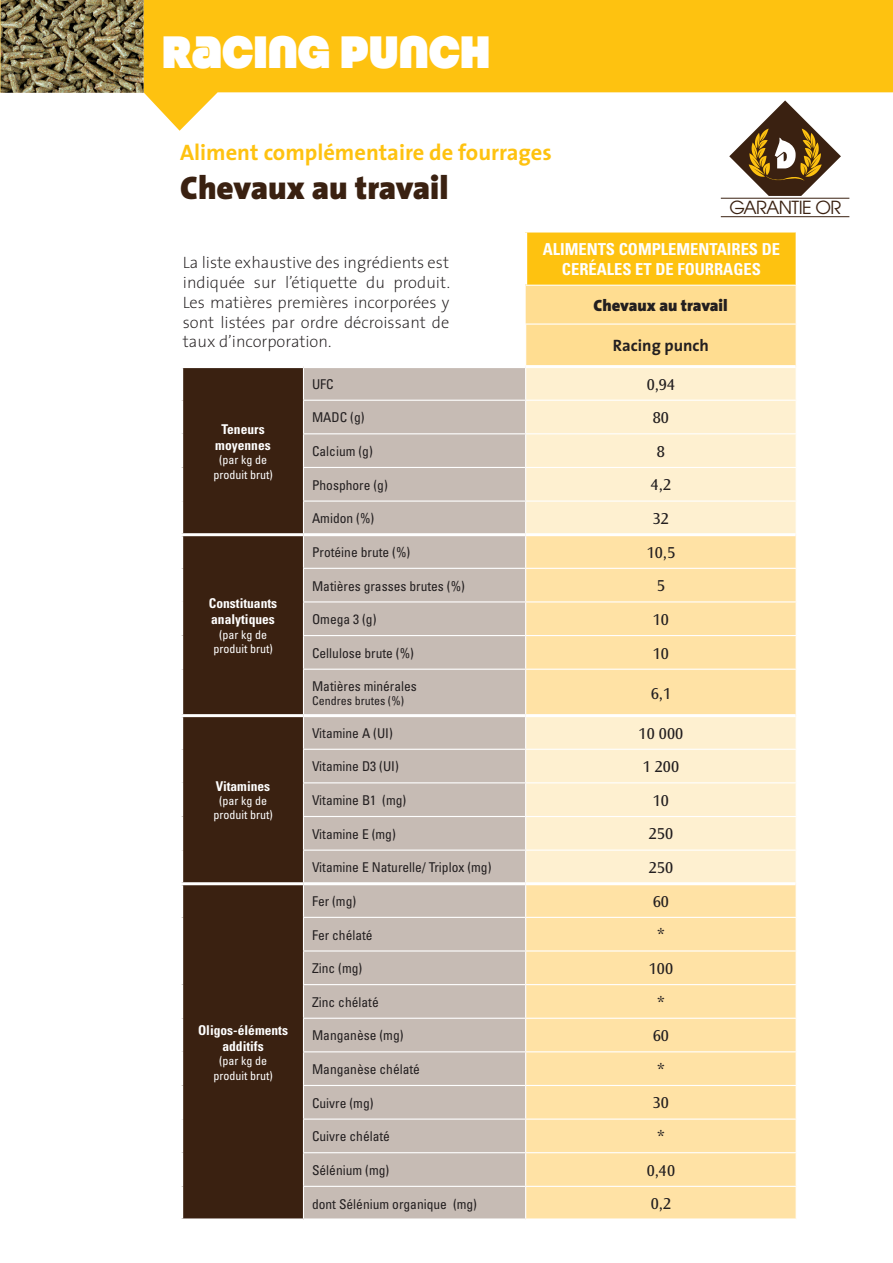
<style>
.page{position:relative;width:893px;height:1263px;background:#fff}
.page>*{position:absolute;margin:0;border:0;box-sizing:border-box;transform-origin:0 0}
.t1{font:45px "Strenuous Bl";color:#fff}
.t2{font:900 33px "The Sans";color:#3a2111}
.t3{font:700 22.5px "The Sans";color:#fec210}
.t4{font:18px "Avant Garde";letter-spacing:-.035em;color:#3a2111}
.t5{font:200 16.5px/19.8px "The Sans";color:#231f20;text-align:justify}
.t6{font:16.5px "Ocean Sans";color:#231f20}
.t7{font:700 condensed 16.5px/19.8px "Univers";color:#fff;text-align:center}
.t8{font:900 16.5px "The Sans";color:#231f20}
.t9{font:700 16.5px "The Sans";color:#231f20}
.t10{font:condensed 13.5px "Univers";color:#231f20}
.t11{font:700 condensed 13.5px/16.2px "Univers";color:#fff}
.t12{font:condensed 12px "Univers";color:#fff}
.t13{font:condensed 12px "Univers";color:#231f20}
</style>
<div class="page">
<svg style="left:0;top:0;width:893px;height:131px;fill:#fec210"></svg>
<img style="left:1px;top:0;width:143px;height:93px">
<hr style="left:721px;top:198px;width:128px;height:1px;background:#3a2111">
<hr style="left:721px;top:216px;width:128px;height:1px;background:#3a2111">
<svg style="left:729px;top:100px;width:112px;height:96px"></svg>
<div style="left:526px;top:231px;width:270px;height:54px;background:#fec210"></div>
<div style="left:526px;top:286px;width:270px;height:79px;background:#ffdd91"></div>
<div style="left:183px;top:368px;width:120px;height:850px;background:#3a2111"></div>
<div style="left:304px;top:368px;width:221px;height:850px;background:#c6bbb4"></div>
<div style="left:526px;top:368px;width:270px;height:165px;background:#fef0d0"></div>
<svg style="left:526px;top:536px;width:270px;height:682px;background:#fee5b0"></svg>
<hr style="left:180px;top:533px;width:123px;height:3px;background:#fff">
<hr style="left:180px;top:714px;width:123px;height:3px;background:#fff">
<hr style="left:180px;top:882px;width:123px;height:3px;background:#fff">
<hr style="left:524px;top:230px;width:273px;height:3px;background:#fff">
<hr style="left:524px;top:233px;width:3px;height:52px;background:#fff">
<hr style="left:526px;top:714px;width:270px;height:3px;background:#fff">
<hr style="left:526px;top:882px;width:270px;height:3px;background:#fff">
<hr style="left:525px;top:323px;width:272px;height:2px;background:#fff">
<hr style="left:526px;top:400px;width:271px;height:1px;background:#fff">
<hr style="left:526px;top:433px;width:271px;height:1px;background:#fff">
<hr style="left:526px;top:467px;width:271px;height:1px;background:#fff">
<hr style="left:526px;top:500px;width:271px;height:2px;background:#fff">
<hr style="left:526px;top:568px;width:271px;height:1px;background:#fff">
<hr style="left:526px;top:601px;width:271px;height:1px;background:#fff">
<hr style="left:526px;top:635px;width:271px;height:1px;background:#fff">
<hr style="left:526px;top:669px;width:271px;height:1px;background:#fff">
<hr style="left:526px;top:749px;width:271px;height:1px;background:#fff">
<hr style="left:526px;top:782px;width:271px;height:1px;background:#fff">
<hr style="left:526px;top:816px;width:271px;height:1px;background:#fff">
<hr style="left:526px;top:849px;width:271px;height:2px;background:#fff">
<hr style="left:526px;top:917px;width:271px;height:1px;background:#fff">
<hr style="left:526px;top:950px;width:271px;height:1px;background:#fff">
<hr style="left:526px;top:984px;width:271px;height:1px;background:#fff">
<hr style="left:526px;top:1018px;width:271px;height:1px;background:#fff">
<hr style="left:526px;top:1051px;width:271px;height:1px;background:#fff">
<hr style="left:526px;top:1085px;width:271px;height:1px;background:#fff">
<hr style="left:526px;top:1118px;width:271px;height:2px;background:#fff">
<hr style="left:526px;top:1152px;width:271px;height:1px;background:#fff">
<hr style="left:526px;top:1186px;width:271px;height:1px;background:#fff">
<hr style="left:303px;top:400px;width:223px;height:1px;background:#fff">
<hr style="left:303px;top:433px;width:223px;height:1px;background:#fff">
<hr style="left:303px;top:467px;width:223px;height:1px;background:#fff">
<hr style="left:303px;top:500px;width:223px;height:2px;background:#fff">
<hr style="left:303px;top:568px;width:223px;height:1px;background:#fff">
<hr style="left:303px;top:601px;width:223px;height:1px;background:#fff">
<hr style="left:303px;top:635px;width:223px;height:1px;background:#fff">
<hr style="left:303px;top:669px;width:223px;height:1px;background:#fff">
<hr style="left:303px;top:749px;width:223px;height:1px;background:#fff">
<hr style="left:303px;top:782px;width:223px;height:1px;background:#fff">
<hr style="left:303px;top:816px;width:223px;height:1px;background:#fff">
<hr style="left:303px;top:849px;width:223px;height:2px;background:#fff">
<hr style="left:303px;top:917px;width:223px;height:1px;background:#fff">
<hr style="left:303px;top:950px;width:223px;height:1px;background:#fff">
<hr style="left:303px;top:984px;width:223px;height:1px;background:#fff">
<hr style="left:303px;top:1018px;width:223px;height:1px;background:#fff">
<hr style="left:303px;top:1051px;width:223px;height:1px;background:#fff">
<hr style="left:303px;top:1085px;width:223px;height:1px;background:#fff">
<hr style="left:303px;top:1118px;width:223px;height:2px;background:#fff">
<hr style="left:303px;top:1152px;width:223px;height:1px;background:#fff">
<hr style="left:303px;top:1186px;width:223px;height:1px;background:#fff">
<hr style="left:303px;top:533px;width:223px;height:3px;background:#fff">
<hr style="left:303px;top:714px;width:223px;height:3px;background:#fff">
<hr style="left:303px;top:882px;width:223px;height:3px;background:#fff">
<p class="t1" style="left:162px;top:25px;width:330px">RACING PUNCH</p>
<p class="t3" style="left:180px;top:133px;width:373px">Aliment complémentaire de fourrages</p>
<p class="t2" style="left:180px;top:160px;width:270px">Chevaux au travail</p>
<p class="t4" style="left:729px;top:197px;width:113px">GARANTIE OR</p>
<p class="t7" style="left:543px;top:239px;width:239px">ALIMENTS COMPLEMENTAIRES DE<br>CERÉALES ET DE FOURRAGES</p>
<p class="t8" style="left:594px;top:291px;width:136px">Chevaux au travail</p>
<p class="t9" style="left:613px;top:332px;width:97px">Racing punch</p>
<p class="t5" style="left:183px;top:252px;width:269px">La liste exhaustive des ingrédients est indiquée sur l’étiquette du produit.<br>Les matières premières incorporées y sont listées par ordre décroissant de taux d’incorporation.</p>
<p class="t11" style="left:221px;top:421px;width:45px">Teneurs</p>
<p class="t11" style="left:215px;top:437px;width:57px">moyennes</p>
<p class="t12" style="left:219px;top:452px;width:49px">(par kg de</p>
<p class="t12" style="left:213px;top:467px;width:61px">produit brut)</p>
<p class="t11" style="left:209px;top:595px;width:70px">Constituants analytiques</p>
<p class="t12" style="left:219px;top:627px;width:49px">(par kg de</p>
<p class="t12" style="left:213px;top:641px;width:61px">produit brut)</p>
<p class="t11" style="left:216px;top:778px;width:56px">Vitamines</p>
<p class="t12" style="left:219px;top:793px;width:49px">(par kg de</p>
<p class="t12" style="left:213px;top:807px;width:61px">produit brut)</p>
<p class="t11" style="left:198px;top:1022px;width:91px;text-align:center">Oligos-éléments additifs</p>
<p class="t12" style="left:219px;top:1053px;width:49px">(par kg de</p>
<p class="t12" style="left:213px;top:1068px;width:61px">produit brut)</p>
<p class="t10" style="left:312px;top:375px;width:23px">UFC</p>
<p class="t6" style="left:647px;top:375px;width:30px">0,94</p>
<p class="t10" style="left:312px;top:409px;width:54px">MADC (g)</p>
<p class="t6" style="left:653px;top:409px;width:18px">80</p>
<p class="t10" style="left:312px;top:443px;width:62px">Calcium (g)</p>
<p class="t6" style="left:657px;top:442px;width:10px">8</p>
<p class="t10" style="left:312px;top:476px;width:77px">Phosphore (g)</p>
<p class="t6" style="left:651px;top:476px;width:22px">4,2</p>
<p class="t10" style="left:312px;top:510px;width:64px">Amidon (%)</p>
<p class="t6" style="left:653px;top:509px;width:18px">32</p>
<p class="t10" style="left:312px;top:543px;width:100px">Protéine brute (%)</p>
<p class="t6" style="left:647px;top:543px;width:30px">10,5</p>
<p class="t10" style="left:312px;top:577px;width:154px">Matières grasses brutes (%)</p>
<p class="t6" style="left:657px;top:577px;width:10px">5</p>
<p class="t10" style="left:312px;top:611px;width:66px">Omega 3 (g)</p>
<p class="t6" style="left:653px;top:610px;width:18px">10</p>
<p class="t10" style="left:312px;top:644px;width:103px">Cellulose brute (%)</p>
<p class="t6" style="left:653px;top:644px;width:18px">10</p>
<p class="t10" style="left:312px;top:677px;width:106px">Matières minérales</p>
<p class="t13" style="left:312px;top:693px;width:93px">Cendres brutes (%)</p>
<p class="t6" style="left:651px;top:684px;width:22px">6,1</p>
<p class="t10" style="left:312px;top:724px;width:82px">Vitamine A (UI)</p>
<p class="t6" style="left:639px;top:724px;width:46px">10 000</p>
<p class="t10" style="left:312px;top:758px;width:88px">Vitamine D3 (UI)</p>
<p class="t6" style="left:643px;top:758px;width:38px">1 200</p>
<p class="t10" style="left:312px;top:792px;width:96px">Vitamine B1 (mg)</p>
<p class="t6" style="left:653px;top:791px;width:18px">10</p>
<p class="t10" style="left:312px;top:825px;width:85px">Vitamine E (mg)</p>
<p class="t6" style="left:649px;top:825px;width:26px">250</p>
<p class="t10" style="left:312px;top:859px;width:181px">Vitamine E Naturelle/ Triplox (mg)</p>
<p class="t6" style="left:649px;top:858px;width:26px">250</p>
<p class="t10" style="left:312px;top:892px;width:46px">Fer (mg)</p>
<p class="t6" style="left:653px;top:892px;width:18px">60</p>
<p class="t10" style="left:312px;top:926px;width:62px">Fer chélaté</p>
<p class="t6" style="left:657px;top:926px;width:9px">*</p>
<p class="t10" style="left:312px;top:960px;width:52px">Zinc (mg)</p>
<p class="t6" style="left:649px;top:959px;width:26px">100</p>
<p class="t10" style="left:312px;top:993px;width:68px">Zinc chélaté</p>
<p class="t6" style="left:657px;top:993px;width:9px">*</p>
<p class="t10" style="left:312px;top:1027px;width:93px">Manganèse (mg)</p>
<p class="t6" style="left:653px;top:1027px;width:18px">60</p>
<p class="t10" style="left:312px;top:1061px;width:109px">Manganèse chélaté</p>
<p class="t6" style="left:657px;top:1060px;width:9px">*</p>
<p class="t10" style="left:312px;top:1094px;width:63px">Cuivre (mg)</p>
<p class="t6" style="left:653px;top:1094px;width:18px">30</p>
<p class="t10" style="left:312px;top:1128px;width:79px">Cuivre chélaté</p>
<p class="t6" style="left:657px;top:1127px;width:9px">*</p>
<p class="t10" style="left:312px;top:1161px;width:79px">Sélénium (mg)</p>
<p class="t6" style="left:647px;top:1161px;width:30px">0,40</p>
<p class="t10" style="left:312px;top:1195px;width:166px">dont Sélénium organique (mg)</p>
<p class="t6" style="left:651px;top:1195px;width:22px">0,2</p>
</div>
